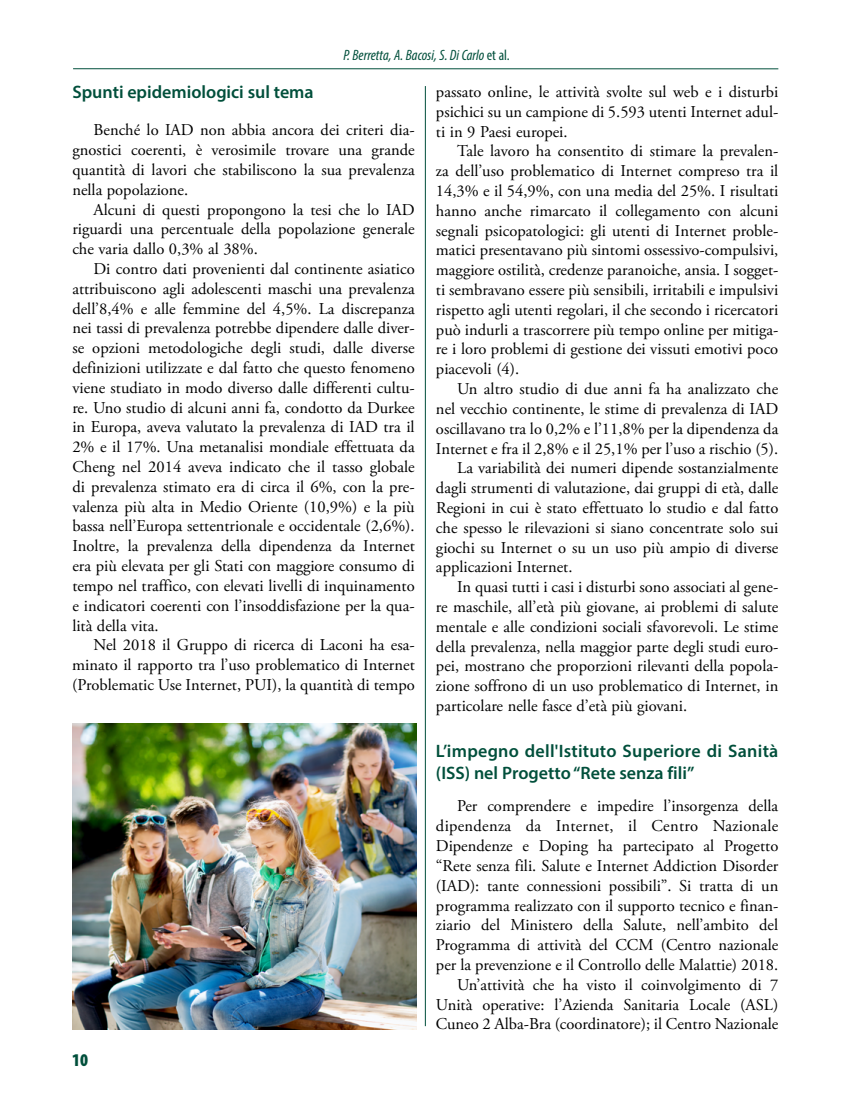
<style>
.page{position:relative;width:851px;height:1106px;background:#fff}
.page>*{position:absolute;margin:0;border:0;box-sizing:border-box;transform-origin:0 0}
.t1{font:600 18px/21.6px "Myriad Pro";color:#014f3b}
.t2{font:900 condensed 18px "Myriad Pro";color:#014f3b}
.t3{font:16.5px/19.8px "Adobe Garamond Pro";color:#000;text-align:justify}
.t4{font:italic condensed 15px "Myriad Pro";color:#014f3b}
.s1{font-style:normal}
</style>
<div class="page">
<hr style="left:425px;top:86px;width:1px;height:940px;background:#014f3b">
<hr style="left:73px;top:68px;width:705px;height:1px;background:#014f3b">
<img style="left:73px;top:724px;width:343px;height:305px">
<p class="t4" style="left:343px;top:46px;width:168px">P. Berretta, A. Bacosi, S. Di Carlo <span class="s1">et al.</span></p>
<p class="t1" style="left:72px;top:81px;width:243px">Spunti epidemiologici sul tema</p>
<p class="t3" style="left:72px;top:121px;width:344px;text-indent:21px">Benché lo IAD non abbia ancora dei criteri dia&shy;gnostici coerenti, è verosimile trovare una grande quantità di lavori che stabiliscono la sua prevalenza nella popolazione.</p>
<p class="t3" style="left:72px;top:200px;width:344px;text-indent:21px">Alcuni di questi propongono la tesi che lo IAD riguardi una percentuale della popolazione generale che varia dallo 0,3% al 38%.</p>
<p class="t3" style="left:72px;top:259px;width:344px;text-indent:21px">Di contro dati provenienti dal continente asiatico attribuiscono agli adolescenti maschi una prevalenza dell’8,4% e alle femmine del 4,5%. La discrepanza nei tassi di prevalenza potrebbe dipendere dalle diver&shy;se opzioni metodologiche degli studi, dalle diverse definizioni utilizzate e dal fatto che questo fenomeno viene studiato in modo diverso dalle differenti cultu&shy;re. Uno studio di alcuni anni fa, condotto da Durkee in Europa, aveva valutato la prevalenza di IAD tra il 2% e il 17%. Una metanalisi mondiale effettuata da Cheng nel 2014 aveva indicato che il tasso globale di prevalenza stimato era di circa il 6%, con la pre&shy;valenza più alta in Medio Oriente (10,9%) e la più bassa nell’Europa settentrionale e occidentale (2,6%).<br>Inoltre, la prevalenza della dipendenza da Internet era più elevata per gli Stati con maggiore consumo di tempo nel traffico, con elevati livelli di inquinamento e indicatori coerenti con l’insoddisfazione per la qua&shy;lità della vita.</p>
<p class="t3" style="left:72px;top:636px;width:344px;text-indent:21px">Nel 2018 il Gruppo di ricerca di Laconi ha esa&shy;minato il rapporto tra l’uso problematico di Internet (Problematic Use Internet, PUI), la quantità di tempo</p>
<p class="t2" style="left:72px;top:1049px;width:17px">10</p>
<p class="t3" style="left:436px;top:82px;width:344px">passato online, le attività svolte sul web e i disturbi psichici su un campione di 5.593 utenti Internet adul&shy;ti in 9 Paesi europei.</p>
<p class="t3" style="left:436px;top:142px;width:344px;text-indent:21px">Tale lavoro ha consentito di stimare la prevalen&shy;za dell’uso problematico di Internet compreso tra il 14,3% e il 54,9%, con una media del 25%. I risultati hanno anche rimarcato il collegamento con alcuni segnali psicopatologici: gli utenti di Internet proble&shy;matici presentavano più sintomi ossessivo-compulsivi, maggiore ostilità, credenze paranoiche, ansia. I sogget&shy;ti sembravano essere più sensibili, irritabili e impulsivi rispetto agli utenti regolari, il che secondo i ricercatori può indurli a trascorrere più tempo online per mitiga&shy;re i loro problemi di gestione dei vissuti emotivi poco piacevoli (4).</p>
<p class="t3" style="left:457px;top:379px;width:322px">Un altro studio di due anni fa ha analizzato che</p>
<p class="t3" style="left:436px;top:399px;width:344px">nel vecchio continente, le stime di prevalenza di IAD</p>
<p class="t3" style="left:436px;top:419px;width:344px">oscillavano tra lo 0,2% e l’11,8% per la dipendenza da</p>
<p class="t3" style="left:436px;top:439px;width:344px">Internet e fra il 2,8% e il 25,1% per l’uso a rischio (5).</p>
<p class="t3" style="left:457px;top:459px;width:322px">La variabilità dei numeri dipende sostanzialmente</p>
<p class="t3" style="left:436px;top:478px;width:344px">dagli strumenti di valutazione, dai gruppi di età, dalle</p>
<p class="t3" style="left:436px;top:498px;width:344px">Regioni in cui è stato effettuato lo studio e dal fatto</p>
<p class="t3" style="left:436px;top:518px;width:344px">che spesso le rilevazioni si siano concentrate solo sui</p>
<p class="t3" style="left:436px;top:538px;width:344px">giochi su Internet o su un uso più ampio di diverse</p>
<p class="t3" style="left:436px;top:558px;width:138px">applicazioni Internet.</p>
<p class="t3" style="left:457px;top:577px;width:322px">In quasi tutti i casi i disturbi sono associati al gene-</p>
<p class="t3" style="left:436px;top:597px;width:344px">re maschile, all’età più giovane, ai problemi di salute</p>
<p class="t3" style="left:436px;top:617px;width:344px">mentale e alle condizioni sociali sfavorevoli. Le stime</p>
<p class="t3" style="left:436px;top:637px;width:344px">della prevalenza, nella maggior parte degli studi euro-</p>
<p class="t3" style="left:436px;top:657px;width:344px">pei, mostrano che proporzioni rilevanti della popola-</p>
<p class="t3" style="left:436px;top:676px;width:344px">zione soffrono di un uso problematico di Internet, in</p>
<p class="t3" style="left:436px;top:696px;width:253px">particolare nelle fasce d’età più giovani.</p>
<p class="t1" style="left:436px;top:740px;width:344px">L’impegno dell'Istituto Superiore di Sanità (ISS) nel Progetto “Rete senza fili”</p>
<p class="t3" style="left:436px;top:797px;width:344px;text-align:right">Per comprendere e impedire l’insorgenza della dipendenza da Internet, il Centro Nazionale Dipendenze e Doping ha partecipato al Progetto “Rete senza fili. Salute e Internet Addiction Disorder (IAD): tante connessioni possibili”. Si tratta di un programma realizzato con il supporto tecnico e finan&shy;ziario del Ministero della Salute, nell’ambito del Programma di attività del CCM (Centro nazionale per la prevenzione e il Controllo delle Malattie) 2018.<br>Un’attività che ha visto il coinvolgimento di 7<br>Unità operative: l’Azienda Sanitaria Locale (ASL)<br>Cuneo 2 Alba-Bra (coordinatore); il Centro Nazionale</p>
</div>
